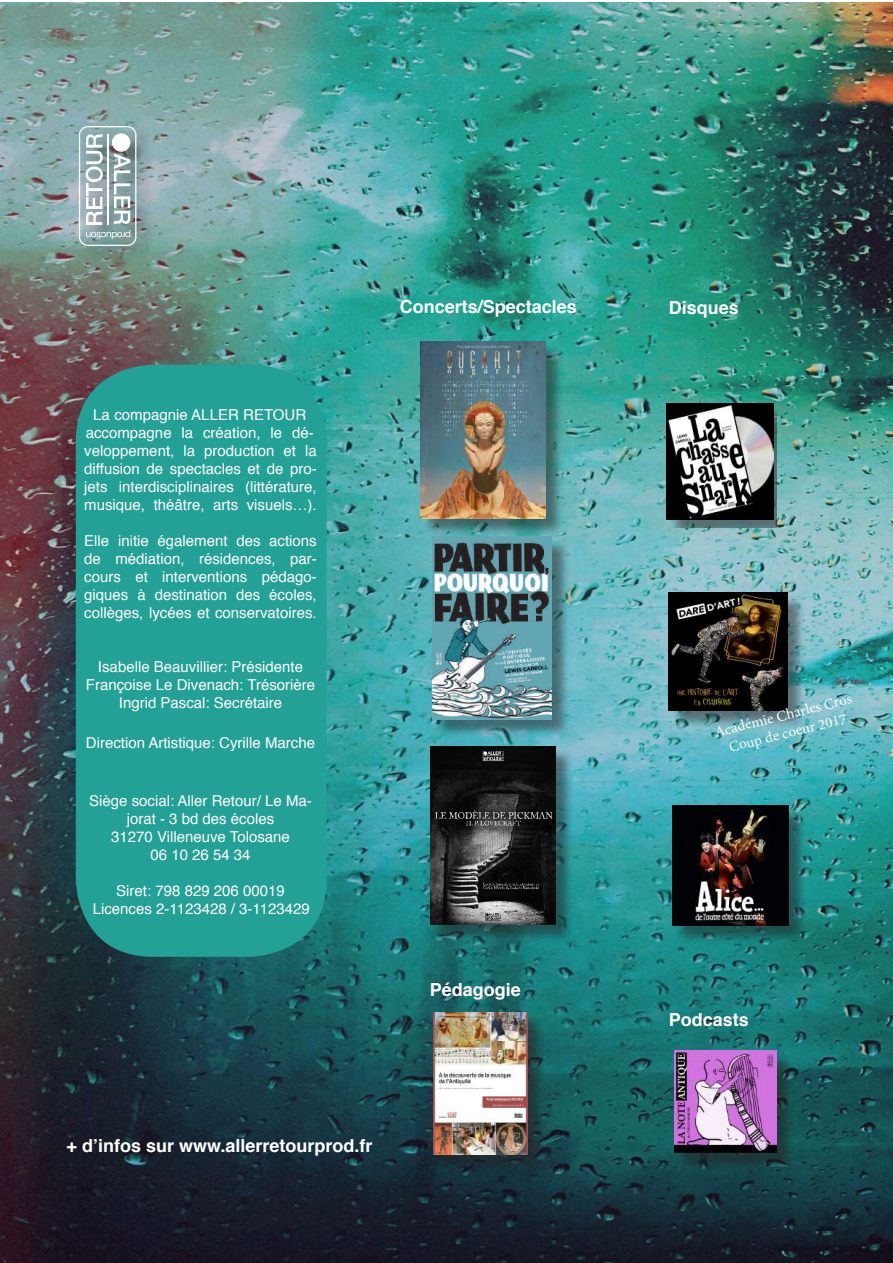
<style>
.page{position:relative;width:893px;height:1263px;background:#fff}
.page>*{position:absolute;margin:0;border:0;box-sizing:border-box;transform-origin:0 0}
.t1{font:700 18px "Helvetica";color:#fff}
.t2{font:15px/18px "Helvetica";color:#fff;text-align:center}
.t3{font:15px/18px "Minion Pro";color:#fff;text-align:center}
</style>
<div class="page">
<img style="left:0;top:2px;width:893px;height:1261px">
<div style="left:81px;top:128px;width:74px;height:137px;background:#231f20;opacity:.5"></div>
<div style="left:79px;top:126px;width:57px;height:120px;border:1px solid #fff;border-radius:8px"></div>
<svg style="left:86px;top:134px;width:44px;height:105px"></svg>
<div style="left:674px;top:808px;width:133px;height:136px;background:#231f20;opacity:.5"></div>
<img style="left:672px;top:806px;width:116px;height:120px">
<div style="left:671px;top:595px;width:135px;height:134px;background:#231f20;opacity:.5"></div>
<img style="left:669px;top:593px;width:118px;height:117px">
<div style="left:435px;top:539px;width:135px;height:199px;background:#231f20;opacity:.5"></div>
<img style="left:433px;top:537px;width:119px;height:182px">
<div style="left:432px;top:748px;width:142px;height:195px;background:#231f20;opacity:.5"></div>
<img style="left:430px;top:746px;width:125px;height:179px">
<div style="left:669px;top:406px;width:107px;height:122px;background:#231f20;opacity:.5"></div>
<img style="left:667px;top:404px;width:106px;height:116px">
<div style="left:435px;top:1014px;width:111px;height:159px;background:#231f20;opacity:.5"></div>
<img style="left:433px;top:1012px;width:94px;height:142px">
<div style="left:422px;top:344px;width:142px;height:193px;background:#231f20;opacity:.5"></div>
<img style="left:420px;top:342px;width:126px;height:176px">
<div style="left:676px;top:1052px;width:119px;height:119px;background:#231f20;opacity:.5"></div>
<img style="left:674px;top:1050px;width:103px;height:103px">
<div style="left:76px;top:365px;width:251px;height:592px;background:#23a196;border-radius:77px"></div>
<p class="t2" style="left:84px;top:407px;width:234px">La compagnie ALLER RETOUR accompagne la création, le dé&shy;veloppement, la production et la diffusion de spectacles et de pro&shy;jets interdisciplinaires (littérature, musique, théâtre, arts visuels…).</p>
<p class="t2" style="left:84px;top:533px;width:234px;text-align:justify">Elle initie également des actions de médiation, résidences, par&shy;cours et interventions pédago&shy;giques à destination des écoles, collèges, lycées et conservatoires.</p>
<p class="t2" style="left:86px;top:659px;width:231px">Isabelle Beauvillier: Présidente<br>Françoise Le Divenach: Trésorière<br>Ingrid Pascal: Secrétaire</p>
<p class="t2" style="left:86px;top:734px;width:231px">Direction Artistique: Cyrille Marche</p>
<p class="t2" style="left:89px;top:792px;width:224px">Siège social: Aller Retour/ Le Ma&shy;jorat - 3 bd des écoles<br>31270 Villeneuve Tolosane<br>06 10 26 54 34</p>
<p class="t2" style="left:93px;top:882px;width:219px">Siret: 798 829 206 00019<br>Licences 2-1123428 / 3-1123429</p>
<p class="t1" style="left:400px;top:292px;width:179px">Concerts/Spectacles</p>
<p class="t1" style="left:669px;top:293px;width:72px">Disques</p>
<p class="t1" style="left:430px;top:975px;width:93px">Pédagogie</p>
<p class="t3" style="left:713px;top:724px;width:142px;rotate:-14deg">Académie Charles Cros<br>Coup de coeur 2017</p>
<p class="t1" style="left:669px;top:1005px;width:82px">Podcasts</p>
<p class="t1" style="left:67px;top:1131px;width:307px">+ d’infos sur www.allerretourprod.fr</p>
</div>
